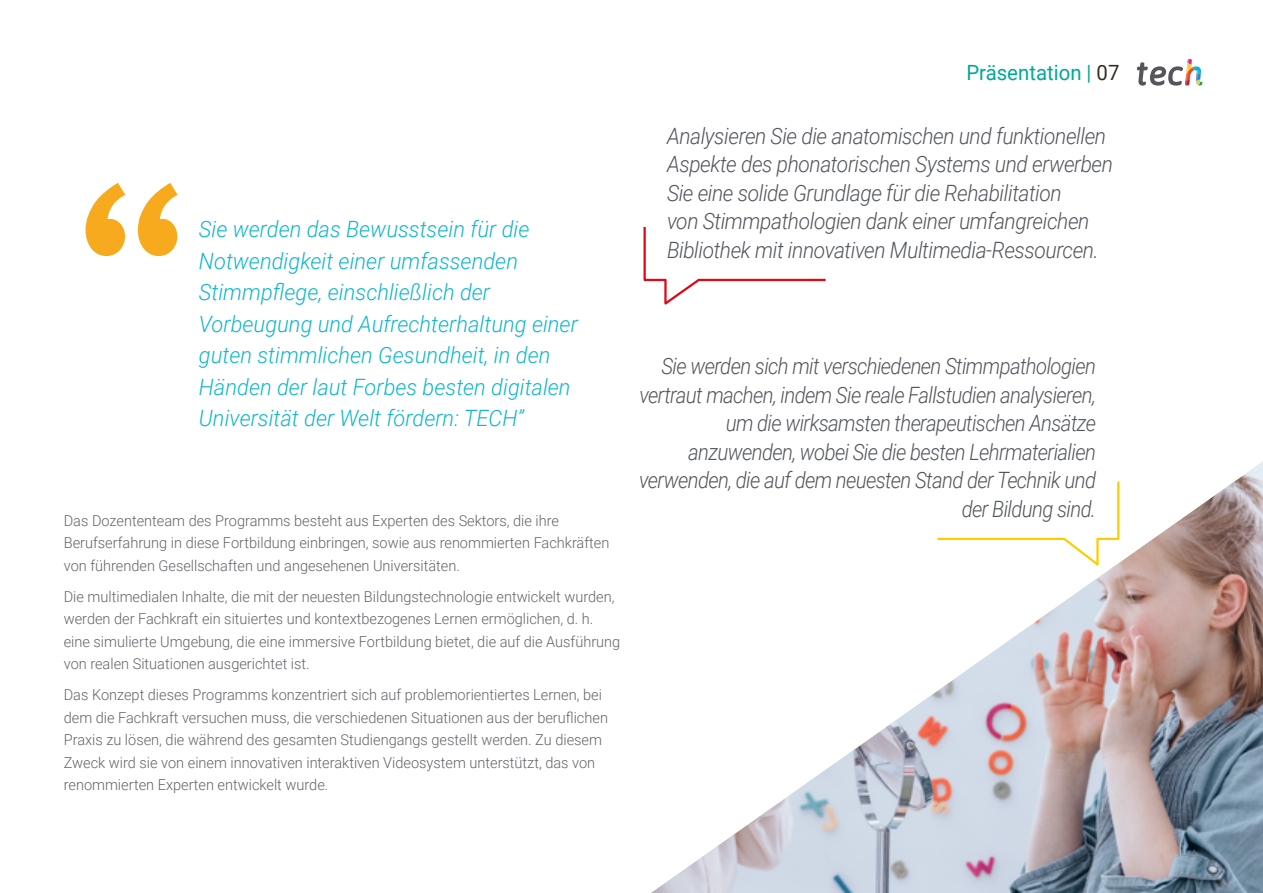
<style>
.page{position:relative;width:1263px;height:893px;background:#fff}
.page>*{position:absolute;margin:0;border:0;box-sizing:border-box;transform-origin:0 0}
.t1{font:italic 300 22.5px/28.5px "Roboto";letter-spacing:-.03em;color:#52555b;text-align:right;scale:.9 1}
.t2{font:italic 300 22.5px/31.5px "Roboto";color:#0fb6cf}
.t3{font:italic 300 22.5px/28.5px "Roboto";letter-spacing:-.03em;color:#52555b;scale:.93 1}
.t4{font:21px "Roboto";color:#00a996}
.t5{font:300 15px/22.5px "Roboto";color:#61646a}
.s1{color:#312e20}
</style>
<div class="page">
<img style="left:651px;top:461px;width:612px;height:432px">
<svg style="left:935px;top:479px;width:185px;height:90px"></svg>
<svg style="left:643px;top:226px;width:183px;height:79px"></svg>
<svg style="left:86px;top:183px;width:92px;height:73px"></svg>
<svg style="left:1137px;top:59px;width:65px;height:27px"></svg>
<p class="t2" style="left:199px;top:213px;width:380px">Sie werden das Bewusstsein für die Notwendigkeit einer umfassenden Stimmpflege, einschließlich der Vorbeugung und Aufrechterhaltung einer guten stimmlichen Gesundheit, in den Händen der laut Forbes besten digitalen Universität der Welt fördern: TECH”</p>
<p class="t5" style="left:64px;top:509px;width:547px">Das Dozententeam des Programms besteht aus Experten des Sektors, die ihre<br>Berufserfahrung in diese Fortbildung einbringen, sowie aus renommierten Fachkräften von führenden Gesellschaften und angesehenen Universitäten.</p>
<p class="t5" style="left:64px;top:585px;width:558px">Die multimedialen Inhalte, die mit der neuesten Bildungstechnologie entwickelt wurden, werden der Fachkraft ein situiertes und kontextbezogenes Lernen ermöglichen, d. h. eine simulierte Umgebung, die eine immersive Fortbildung bietet, die auf die Ausführung von realen Situationen ausgerichtet ist.</p>
<p class="t5" style="left:64px;top:683px;width:546px">Das Konzept dieses Programms konzentriert sich auf problemorientiertes Lernen, bei dem die Fachkraft versuchen muss, die verschiedenen Situationen aus der beruflichen Praxis zu lösen, die während des gesamten Studiengangs gestellt werden. Zu diesem Zweck wird sie von einem innovativen interaktiven Videosystem unterstützt, das von renommierten Experten entwickelt wurde.</p>
<h2 class="t4" style="left:966px;top:57px;width:155px">Präsentation | <span class="s1">07</span></h2>
<p class="t3" style="left:667px;top:121px;width:481px">Analysieren Sie die anatomischen und funktionellen Aspekte des phonatorischen Systems und erwerben Sie eine solide Grundlage für die Rehabilitation<br>von Stimmpathologien dank einer umfangreichen Bibliothek mit innovativen Multimedia-Ressourcen.</p>
<p class="t1" style="left:639px;top:351px;width:509px">Sie werden sich mit verschiedenen Stimmpathologien vertraut machen, indem Sie reale Fallstudien analysieren, um die wirksamsten therapeutischen Ansätze anzuwenden, wobei Sie die besten Lehrmaterialien verwenden, die auf dem neuesten Stand der Technik und der Bildung sind.</p>
</div>
